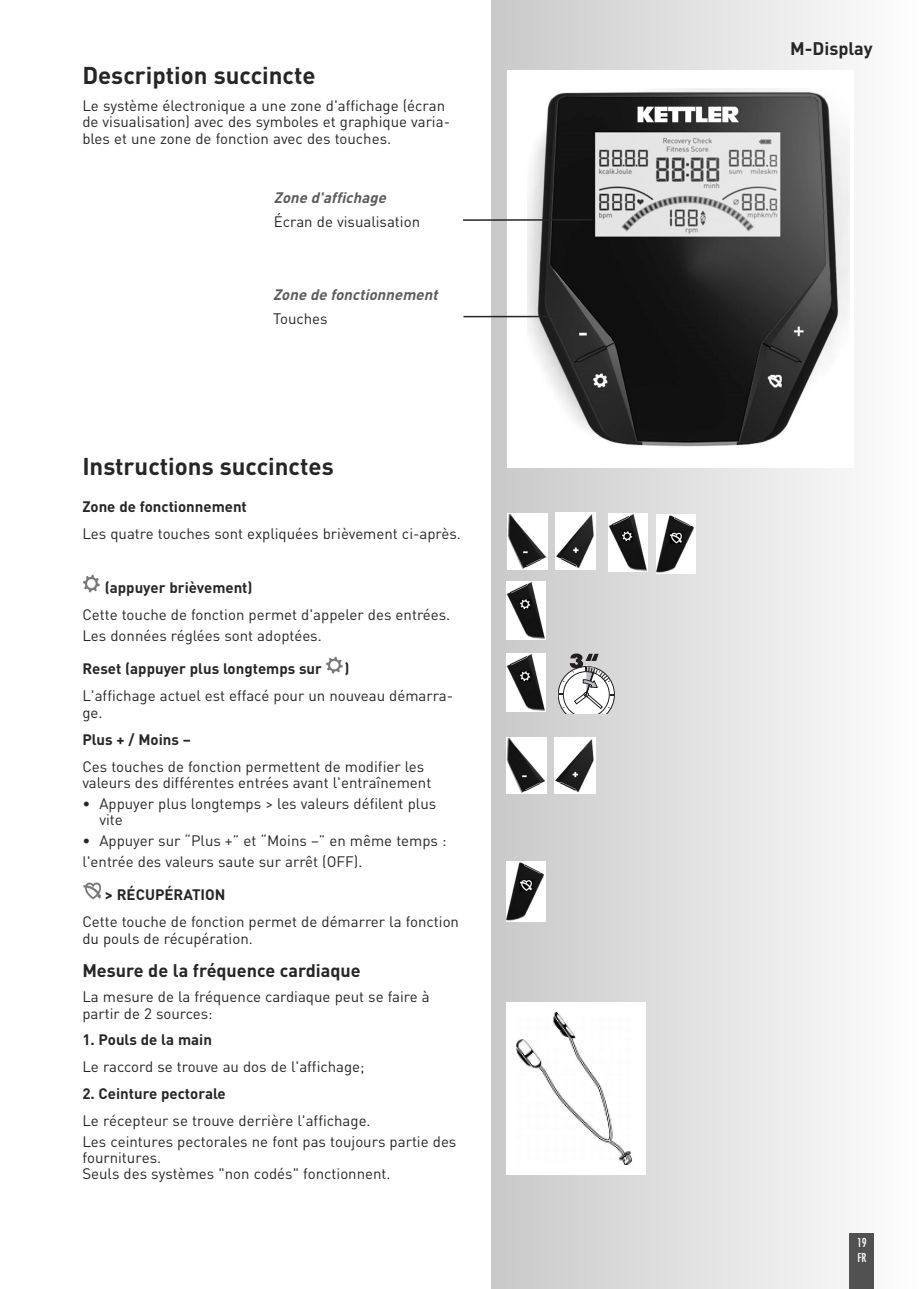
<style>
.page{position:relative;width:919px;height:1289px;background:#fff}
.page>*{position:absolute;margin:0;border:0;box-sizing:border-box;transform-origin:0 0}
.t1{font:700 24px "DIN Pro";color:#272627}
.t2{font:700 18px "DIN Pro";color:#272627}
.t3{font:15px/16.5px "DIN Pro";color:#272627}
.t4{font:700 15px "DIN Pro";color:#272627}
.t5{font:italic 700 15px "DIN Pro";color:#5d5c5d}
.t6{font:condensed 12px/15.6px "Futura";color:#fff}
</style>
<div class="page">
<div style="left:491px;top:0;width:427px;height:1288px;background:linear-gradient(to right,#cac9ca,#fdfdfd)"></div>
<div style="left:849px;top:1233px;width:25px;height:55px;background:#525152"></div>
<div style="left:507px;top:70px;width:346px;height:398px;background:#fff"></div>
<img style="left:527px;top:89px;width:322px;height:358px">
<hr style="left:463px;top:219px;width:129px;height:2px;background:#272627">
<hr style="left:463px;top:316px;width:88px;height:1px;background:#272627">
<img style="left:82px;top:575px;width:18px;height:17px">
<img style="left:326px;top:656px;width:17px;height:17px">
<img style="left:83px;top:882px;width:18px;height:17px">
<img style="left:507px;top:513px;width:40px;height:56px">
<img style="left:555px;top:513px;width:40px;height:56px">
<img style="left:506px;top:737px;width:40px;height:56px">
<img style="left:555px;top:737px;width:40px;height:57px">
<img style="left:608px;top:513px;width:39px;height:59px">
<img style="left:506px;top:582px;width:39px;height:58px">
<img style="left:657px;top:514px;width:38px;height:59px">
<img style="left:506px;top:862px;width:39px;height:59px">
<img style="left:506px;top:653px;width:39px;height:58px">
<svg style="left:558px;top:653px;width:57px;height:60px"></svg>
<div style="left:506px;top:1002px;width:139px;height:172px;background:#fff"></div>
<img style="left:516px;top:1012px;width:116px;height:152px">
<h1 class="t1" style="left:82px;top:67px;width:235px">Description succincte</h1>
<p class="t3" style="left:82px;top:99px;width:369px">Le système électronique a une zone d'affichage (écran de visualisation) avec des symboles et graphique varia&shy;bles et une zone de fonction avec des touches.</p>
<p class="t5" style="left:274px;top:192px;width:116px">Zone d'affichage</p>
<p class="t3" style="left:274px;top:215px;width:148px">Écran de visualisation</p>
<p class="t5" style="left:273px;top:289px;width:169px">Zone de fonctionnement</p>
<p class="t3" style="left:273px;top:312px;width:56px">Touches</p>
<h1 class="t1" style="left:82px;top:458px;width:253px">Instructions succinctes</h1>
<p class="t4" style="left:82px;top:501px;width:166px">Zone de fonctionnement</p>
<p class="t3" style="left:82px;top:527px;width:380px">Les quatre touches sont expliquées brièvement ci-après.</p>
<p class="t4" style="left:105px;top:582px;width:149px">(appuyer brièvement)</p>
<p class="t3" style="left:82px;top:606px;width:369px;line-height:20.7px">Cette touche de fonction permet d'appeler des entrées.<br>Les données réglées sont adoptées.</p>
<p class="t4" style="left:82px;top:663px;width:241px">Reset (appuyer plus longtemps sur</p>
<p class="t4" style="left:344px;top:663px;width:7px">)</p>
<p class="t3" style="left:82px;top:689px;width:372px">L'affichage actuel est effacé pour un nouveau démarra&shy;ge.</p>
<p class="t4" style="left:82px;top:733px;width:110px">Plus + / Moins –</p>
<p class="t3" style="left:82px;top:759px;width:350px">Ces touches de fonction permettent de modifier les valeurs des différentes entrées avant l'entraînement</p>
<p class="t3" style="left:99px;top:797px;width:338px;text-indent:-17px">• Appuyer plus longtemps &gt; les valeurs défilent plus vite</p>
<p class="t3" style="left:82px;top:832px;width:366px;line-height:20.7px">• Appuyer sur “Plus +” et “Moins –” en même temps : l'entrée des valeurs saute sur arrêt (OFF).</p>
<p class="t4" style="left:105px;top:889px;width:122px">&gt; RÉCUPÉRATION</p>
<p class="t3" style="left:82px;top:915px;width:378px">Cette touche de fonction permet de démarrer la fonction du pouls de récupération.</p>
<p class="t2" style="left:82px;top:964px;width:280px">Mesure de la fréquence cardiaque</p>
<p class="t3" style="left:82px;top:990px;width:349px">La mesure de la fréquence cardiaque peut se faire à partir de 2 sources:</p>
<p class="t4" style="left:82px;top:1034px;width:131px">1. Pouls de la main</p>
<p class="t3" style="left:82px;top:1060px;width:284px">Le raccord se trouve au dos de l'affichage;</p>
<p class="t4" style="left:82px;top:1087px;width:145px">2. Ceinture pectorale</p>
<p class="t3" style="left:82px;top:1109px;width:375px;line-height:20.7px">Le récepteur se trouve derrière l'affichage.<br>Les ceintures pectorales ne font pas toujours partie des</p>
<p class="t3" style="left:82px;top:1151px;width:310px">fournitures.<br>Seuls des systèmes "non codés" fonctionnent.</p>
<p class="t2" style="left:790px;top:42px;width:84px">M-Display</p>
<p class="t6" style="left:857px;top:1235px;width:11px">19<br>FR</p>
</div>
